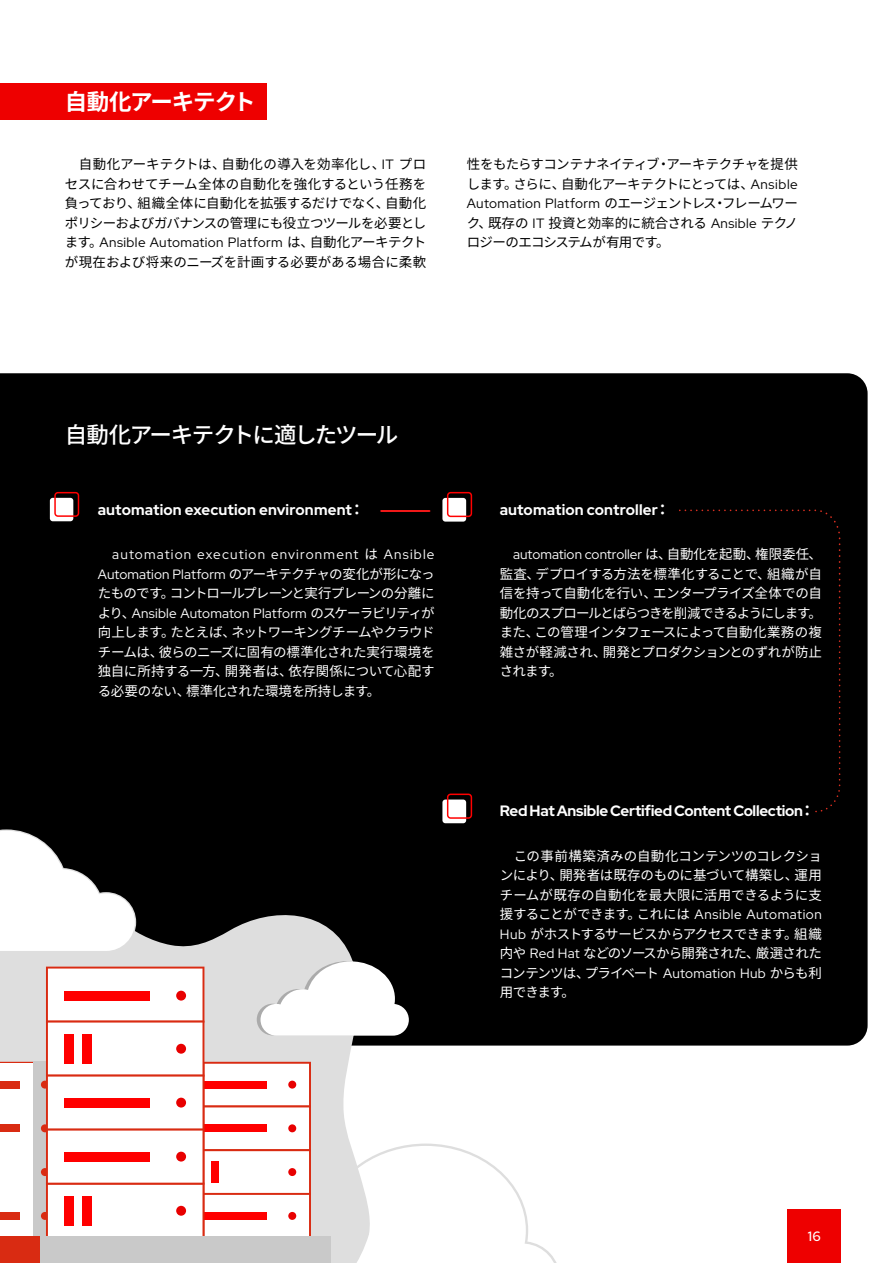
<style>
.page{position:relative;width:893px;height:1263px;background:#fff}
.page>*{position:absolute;margin:0;border:0;box-sizing:border-box;transform-origin:0 0}
.t1{font:500 22.5px "Noto Sans JP";letter-spacing:-.085em;color:#fff}
.t2{font:700 22.5px "Noto Sans JP";letter-spacing:-.05em;color:#fff}
.t3{font:700 15px "Red Hat Display";color:#fff}
.t4{font:700 15px "Red Hat Display";letter-spacing:-.02em;color:#fff}
.t5{font:13.5px/19.5px "Noto Sans JP";letter-spacing:-.04em;color:#fff;text-align:justify}
.t6{font:13.5px/19.5px "Noto Sans JP";letter-spacing:-.025em;color:#000;text-align:justify}
.t7{font:500 13.5px "Red Hat Display";color:#fff}
.s1{font-family:"Red Hat Display"}
.s2{font-family:"Noto Sans JP"}
</style>
<div class="page">
<div style="left:788px;top:1209px;width:53px;height:54px;background:#e00"></div>
<div style="left:0;top:83px;width:266px;height:37px;background:#e00"></div>
<div style="left:0;top:373px;width:868px;height:672px;background:#000"></div>
<div style="left:50px;top:498px;width:23px;height:23px;background:#fff;border-radius:3px"></div>
<div style="left:54px;top:492px;width:25px;height:25px;border:2px solid #f00;border-radius:3px"></div>
<div style="left:442px;top:498px;width:24px;height:24px;background:#fff;border-radius:3px"></div>
<div style="left:447px;top:492px;width:25px;height:25px;border:2px solid #f00;border-radius:3px"></div>
<div style="left:442px;top:799px;width:24px;height:24px;background:#fff;border-radius:3px"></div>
<div style="left:447px;top:793px;width:25px;height:26px;border:2px solid #f00;border-radius:3px"></div>
<svg style="left:0;top:878px;width:372px;height:83px;background:#515151"></svg>
<svg style="left:0;top:829px;width:136px;height:123px"></svg>
<svg style="left:0;top:961px;width:560px;height:302px"></svg>
<div style="left:678px;top:509px;width:163px;height:304px;background:#000"></div>
<hr style="left:381px;top:510px;width:48px;height:2px;background:#ff1a1a">
<p class="t2" style="left:65px;top:89px;width:193px">自動化アーキテクト</p>
<p class="t6" style="left:65px;top:155px;width:363px;text-indent:14px">自動化アーキテクトは、自動化の導入を効率化し、<span class="s1">IT</span> プロセスに合わせてチーム全体の自動化を強化するという任務を負っており、組織全体に自動化を拡張するだけでなく、自動化ポリシーおよびガバナンスの管理にも役立つツールを必要とします。<span class="s1">Ansible Automation Platform</span> は、自動化アーキテクトが現在および将来のニーズを計画する必要がある場合に柔軟</p>
<p class="t6" style="left:467px;top:155px;width:333px">性をもたらすコンテナネイティブ・アーキテクチャを提供します。さらに、自動化アーキテクトにとっては、<span class="s1">Ansible Automation Platform</span> のエージェントレス・フレームワーク、既存の <span class="s1">IT</span> 投資と効率的に統合される <span class="s1">Ansible</span> テクノロジーのエコシステムが有用です。</p>
<p class="t1" style="left:65px;top:422px;width:335px">自動化アーキテクトに適したツール</p>
<p class="t3" style="left:98px;top:499px;width:268px">automation execution environment<span class="s2">：</span></p>
<p class="t3" style="left:500px;top:499px;width:172px">automation controller<span class="s2">：</span></p>
<p class="t5" style="left:98px;top:545px;width:338px;text-indent:14px"><span class="s1">automation execution environment</span> は <span class="s1">Ansible Automation Platform</span> のアーキテクチャの変化が形になったものです。コントロールプレーンと実行プレーンの分離により、<span class="s1">Ansible Automaton Platform</span> のスケーラビリティが向上します。たとえば、ネットワーキングチームやクラウドチームは、彼らのニーズに固有の標準化された実行環境を独自に所持する一方、開発者は、依存関係について心配する必要のない、標準化された環境を所持します。</p>
<p class="t5" style="left:500px;top:545px;width:324px;text-indent:13px"><span class="s1">automation controller</span> は、自動化を起動、権限委任、監査、デプロイする方法を標準化することで、組織が自信を持って自動化を行い、エンタープライズ全体での自動化のスプロールとばらつきを削減できるようにします。また、この管理インタフェースによって自動化業務の複雑さが軽減され、開発とプロダクションとのずれが防止されます。</p>
<p class="t4" style="left:500px;top:801px;width:317px">Red Hat Ansible Certified Content Collection<span class="s2">：</span></p>
<p class="t5" style="left:500px;top:846px;width:324px;text-indent:14px">この事前構築済みの自動化コンテンツのコレクションにより、開発者は既存のものに基づいて構築し、運用チームが既存の自動化を最大限に活用できるように支援することができます。これには <span class="s1">Ansible Automation Hub</span> がホストするサービスからアクセスできます。組織内や <span class="s1">Red Hat</span> などのソースから開発された、厳選されたコンテンツは、プライベート <span class="s1">Automation Hub</span> からも利用できます。</p>
<p class="t7" style="left:808px;top:1227px;width:14px">16</p>
</div>
